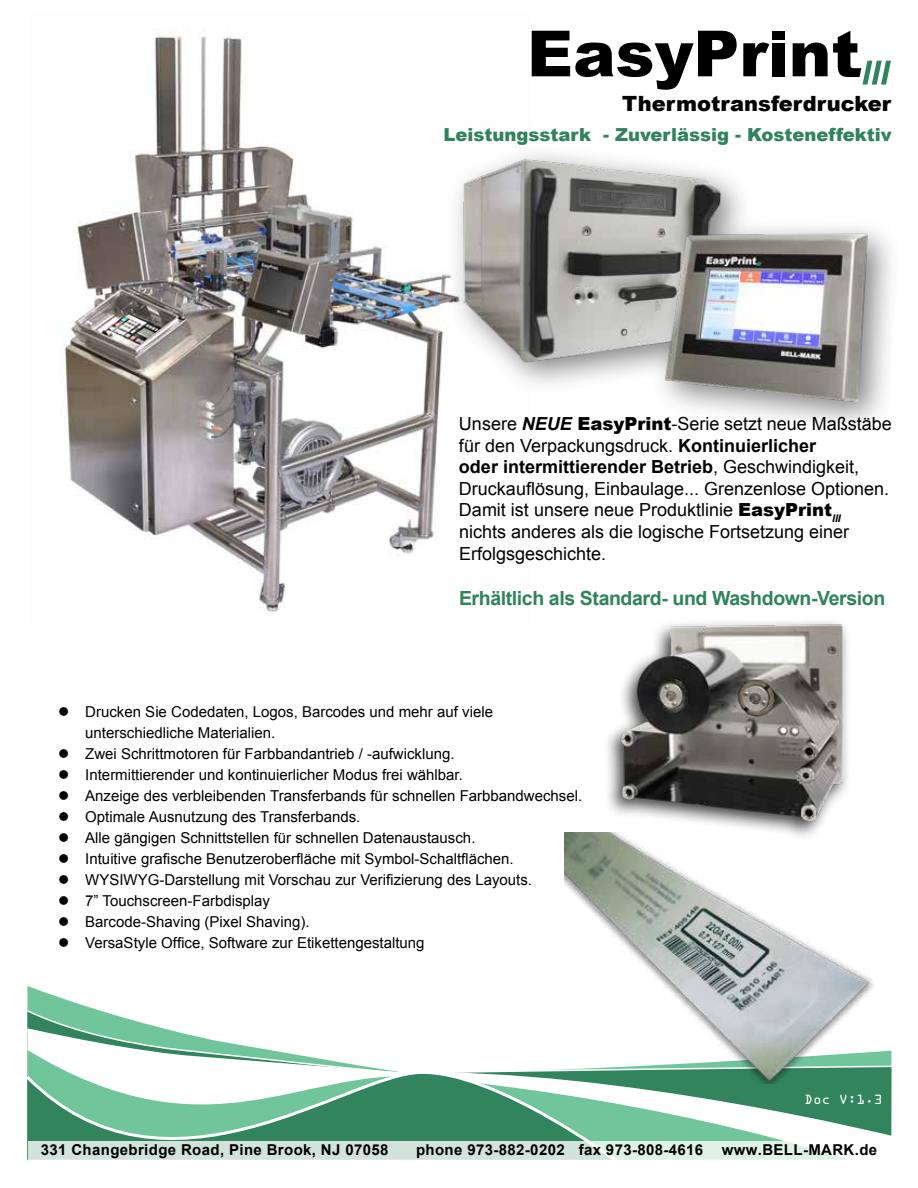
<style>
.page{position:relative;width:918px;height:1188px;background:#fff}
.page>*{position:absolute;margin:0;border:0;box-sizing:border-box;transform-origin:0 0}
.t1{font:900 21px "Arial";color:#000}
.t2{font:700 19.5px "Arial";letter-spacing:-.02em;color:#30835c}
.t3{font:18px/21.6px "Arial";color:#000}
.t4{font:900 18px "Arial";color:#30835c}
.t5{font:15px/21px "Arial";color:#000}
.t6{font:700 15px "Arial";letter-spacing:.025em;color:#000}
.t7{font:12px "OCRA Std";color:#fff}
.s1{font-weight:700;font-style:italic}
.s2{font-weight:900}
.s3{font-weight:700}
</style>
<div class="page">
<svg style="left:27px;top:984px;width:68px;height:25px"></svg>
<svg style="left:27px;top:1009px;width:127px;height:17px;fill:#70c59b"></svg>
<svg style="left:27px;top:1026px;width:865px;height:110px"></svg>
<svg style="left:27px;top:1047px;width:827px;height:94px"></svg>
<svg style="left:27px;top:1070px;width:593px;height:92px"></svg>
<svg style="left:28px;top:1141px;width:820px;height:20px;background:#d9e9e1"></svg>
<img style="left:63px;top:30px;width:469px;height:582px">
<div style="left:447px;top:143px;width:455px;height:293px;background:#000;opacity:.5"></div>
<img style="left:456px;top:156px;width:275px;height:209px">
<img style="left:660px;top:228px;width:211px;height:178px">
<img style="left:565px;top:833px;width:319px;height:251px">
<div style="left:602px;top:618px;width:250px;height:223px;background:#000;opacity:.75"></div>
<img style="left:612px;top:618px;width:240px;height:210px">
<svg style="left:532px;top:31px;width:205px;height:59px"></svg>
<svg style="left:743px;top:43px;width:26px;height:33px"></svg>
<div style="left:772px;top:31px;width:13px;height:8px;background:#000"></div>
<div style="left:772px;top:43px;width:13px;height:33px;background:#000"></div>
<svg style="left:793px;top:31px;width:98px;height:54px"></svg>
<h1 class="t1" style="left:622px;top:89px;width:270px">Thermotransferdrucker</h1>
<p class="t4" style="left:444px;top:122px;width:450px">Leistungsstark - Zuverlässig - Kosteneffektiv</p>
<p class="t3" style="left:459px;top:413px;width:434px">Unsere <span class="s1">NEUE</span> <span class="s2">EasyPrint</span>-Serie setzt neue Maßstäbe für den Verpackungsdruck. <span class="s3">Kontinuierlicher<br>oder intermittierender Betrieb</span>, Geschwindigkeit, Druckauflösung, Einbaulage... Grenzenlose Optionen.<br>Damit ist unsere neue Produktlinie <span class="s2">EasyPrint</span><sub>III </sub>nichts anderes als die logische Fortsetzung einer Erfolgsgeschichte.</p>
<h2 class="t2" style="left:459px;top:585px;width:428px">Erhältlich als Standard- und Washdown-Version</h2>
<p class="t5" style="left:85px;top:702px;width:409px;text-indent:-27px">● Drucken Sie Codedaten, Logos, Barcodes und mehr auf viele unterschiedliche Materialien.</p>
<p class="t5" style="left:58px;top:744px;width:398px">● Zwei Schrittmotoren für Farbbandantrieb / -aufwicklung.</p>
<p class="t5" style="left:58px;top:765px;width:406px">● Intermittierender und kontinuierlicher Modus frei wählbar.</p>
<p class="t5" style="left:58px;top:786px;width:525px">● Anzeige des verbleibenden Transferbands für schnellen Farbbandwechsel.</p>
<p class="t5" style="left:58px;top:807px;width:304px">● Optimale Ausnutzung des Transferbands.</p>
<p class="t5" style="left:58px;top:828px;width:419px">● Alle gängigen Schnittstellen für schnellen Datenaustausch.</p>
<p class="t5" style="left:58px;top:849px;width:457px">● Intuitive grafische Benutzeroberfläche mit Symbol-Schaltflächen.</p>
<p class="t5" style="left:58px;top:870px;width:475px">● WYSIWYG-Darstellung mit Vorschau zur Verifizierung des Layouts.</p>
<p class="t5" style="left:58px;top:891px;width:213px">● 7” Touchscreen-Farbdisplay</p>
<p class="t5" style="left:58px;top:912px;width:253px">● Barcode-Shaving (Pixel Shaving).</p>
<p class="t5" style="left:58px;top:933px;width:368px">● VersaStyle Office, Software zur Etikettengestaltung</p>
<p class="t7" style="left:805px;top:1095px;width:79px">Doc V:1.3</p>
<p class="t6" style="left:41px;top:1140px;width:349px">331 Changebridge Road, Pine Brook, NJ 07058</p>
<p class="t6" style="left:416px;top:1140px;width:463px">phone 973-882-0202 fax 973-808-4616 www.BELL-MARK.de</p>
</div>
